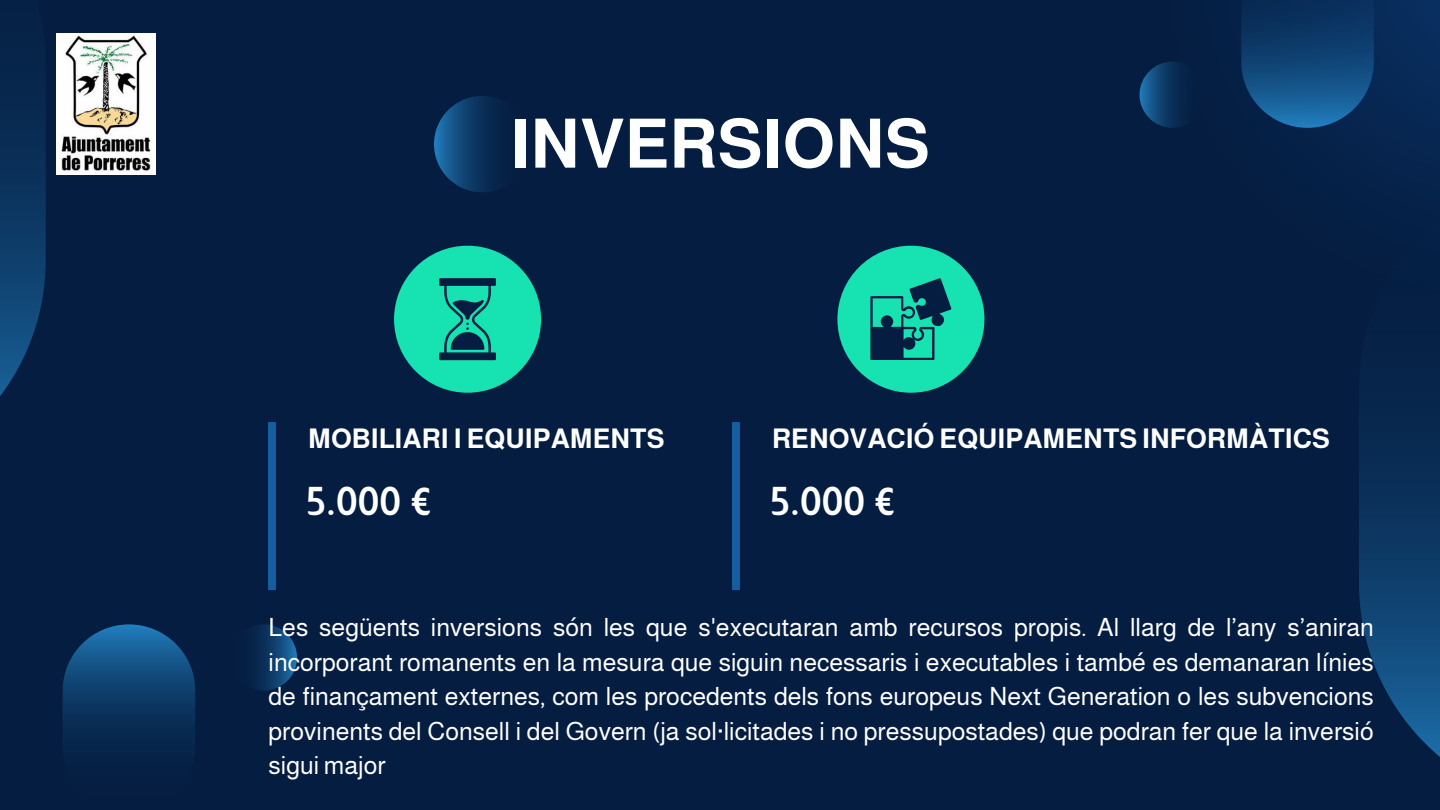
<style>
.page{position:relative;width:1440px;height:810px;background:#051d40}
.page>*{position:absolute;margin:0;border:0;box-sizing:border-box;transform-origin:0 0}
.t1{font:700 68.4px "Almarai";color:#fff}
.t2{font:700 39.2px "Almarai";color:#fff}
.t3{font:700 27.2px "Almarai";color:#fff}
.t4{font:25.2px/34.5px "Almarai";color:#fff;text-align:justify}
</style>
<div class="page">
<div style="left:837px;top:246px;width:147px;height:147px;background:#17e3b2;border-radius:50%"></div>
<div style="left:394px;top:246px;width:147px;height:147px;background:#17e3b2;border-radius:50%"></div>
<svg style="left:439px;top:278px;width:57px;height:82px"></svg>
<svg style="left:870px;top:278px;width:81px;height:82px"></svg>
<svg style="left:1151px;top:0;width:289px;height:163px"></svg>
<img style="left:1241px;top:0;width:133px;height:128px">
<img style="left:63px;top:624px;width:132px;height:123px">
<img style="left:1140px;top:62px;width:66px;height:66px;border-radius:50%">
<img style="left:231px;top:624px;width:66px;height:67px;border-radius:50%">
<img style="left:1359px;top:163px;width:81px;height:594px">
<img style="left:0;top:66px;width:46px;height:330px">
<div style="left:269px;top:422px;width:7px;height:168px;background:#145da0"></div>
<div style="left:732px;top:422px;width:8px;height:168px;background:#145da0"></div>
<img style="left:434px;top:96px;width:96px;height:96px;border-radius:50%">
<img style="left:56px;top:33px;width:100px;height:141px">
<p class="t1" style="left:510px;top:106px;width:421px">INVERSIONS</p>
<p class="t3" style="left:308px;top:423px;width:358px">MOBILIARI I EQUIPAMENTS</p>
<p class="t3" style="left:772px;top:423px;width:559px">RENOVACIÓ EQUIPAMENTS INFORMÀTICS</p>
<h3 class="t2" style="left:772px;top:480px;width:127px">5.000 €</h3>
<h1 class="t2" style="left:308px;top:480px;width:127px">5.000 €</h1>
<h3 class="t4" style="left:269px;top:610px;width:1107px">Les següents inversions són les que s'executaran amb recursos propis. Al llarg de l’any s’aniran incorporant romanents en la mesura que siguin necessaris i executables i també es demanaran línies de finançament externes, com les procedents dels fons europeus Next Generation o les subvencions provinents del Consell i del Govern (ja sol·licitades i no pressupostades) que podran fer que la inversió sigui major</h3>
</div>
